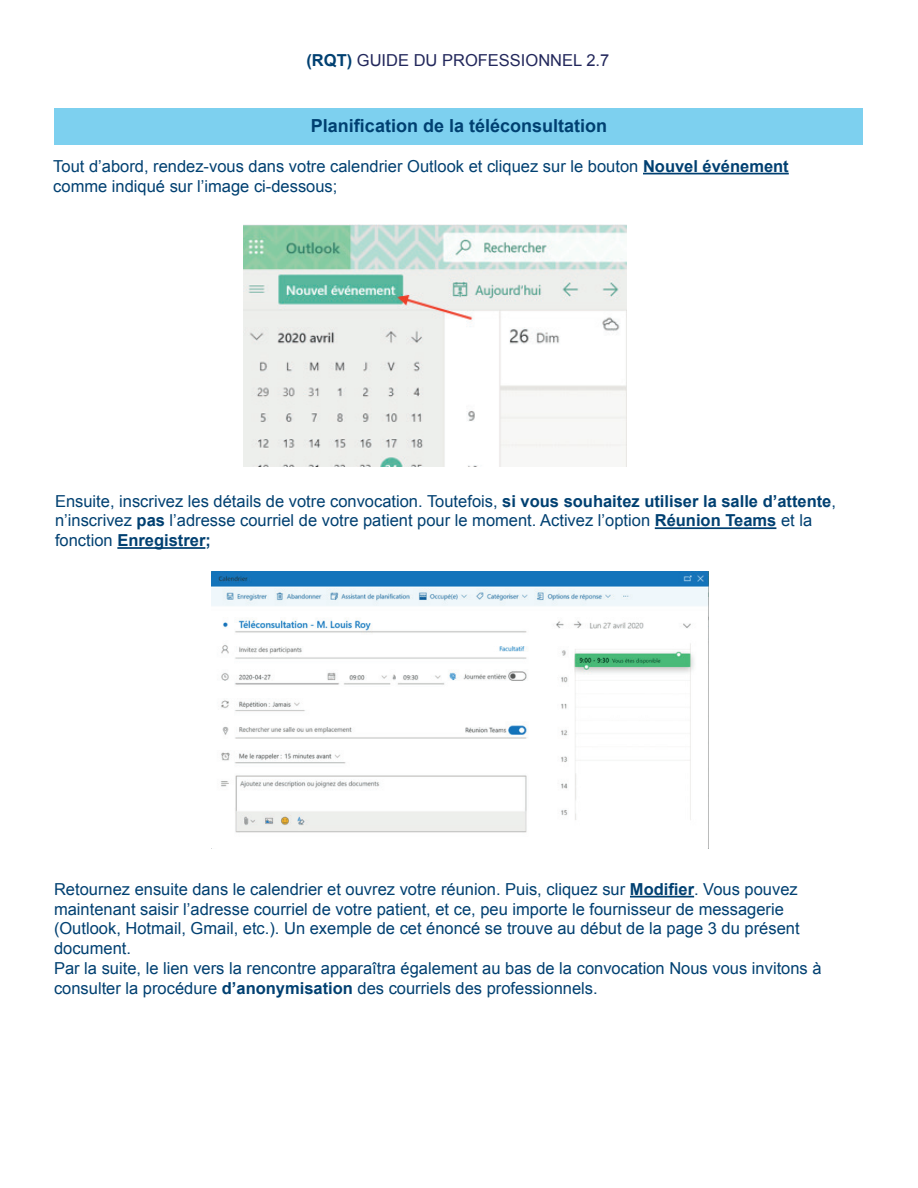
<style>
.page{position:relative;width:918px;height:1188px;background:#fff}
.page>*{position:absolute;margin:0;border:0;box-sizing:border-box;transform-origin:0 0}
.t1{font:700 18px "Arial";color:#004071}
.t2{font:16.5px/19.8px "Arial";color:#004071}
.t3{font:16.5px "Arial";color:#22275b}
.s1{font-weight:700;color:#004071}
.s2{font-weight:700}
</style>
<div class="page">
<div style="left:55px;top:108px;width:808px;height:36px;background:#7dd0ef"></div>
<hr style="left:643px;top:173px;width:146px;height:1px;background:#004071">
<hr style="left:655px;top:527px;width:121px;height:2px;background:#004071">
<hr style="left:117px;top:547px;width:88px;height:2px;background:#004071">
<hr style="left:630px;top:896px;width:64px;height:2px;background:#004071">
<img style="left:243px;top:225px;width:383px;height:241px">
<img style="left:211px;top:571px;width:497px;height:278px">
<p class="t3" style="left:306px;top:49px;width:304px"><span class="s1">(RQT)</span> GUIDE DU PROFESSIONNEL 2.7</p>
<p class="t1" style="left:311px;top:114px;width:298px">Planification de la téléconsultation</p>
<p class="t2" style="left:53px;top:156px;width:737px">Tout d’abord, rendez-vous dans votre calendrier Outlook et cliquez sur le bouton <span class="s2">Nouvel événement </span>comme indiqué sur l’image ci-dessous;</p>
<p class="t2" style="left:55px;top:491px;width:783px">Ensuite, inscrivez les détails de votre convocation. Toutefois, <span class="s2">si vous souhaitez utiliser la salle d’attente</span>, n’inscrivez <span class="s2">pas</span> l’adresse courriel de votre patient pour le moment. Activez l’option <span class="s2">Réunion Teams</span> et la fonction <span class="s2">Enregistrer;</span></p>
<p class="t2" style="left:54px;top:879px;width:769px">Retournez ensuite dans le calendrier et ouvrez votre réunion. Puis, cliquez sur <span class="s2">Modifier</span>. Vous pouvez maintenant saisir l’adresse courriel de votre patient, et ce, peu importe le fournisseur de messagerie (Outlook, Hotmail, Gmail, etc.). Un exemple de cet énoncé se trouve au début de la page 3 du présent document.<br>Par la suite, le lien vers la rencontre apparaîtra également au bas de la convocation Nous vous invitons à consulter la procédure <span class="s2">d’anonymisation</span> des courriels des professionnels.</p>
</div>
